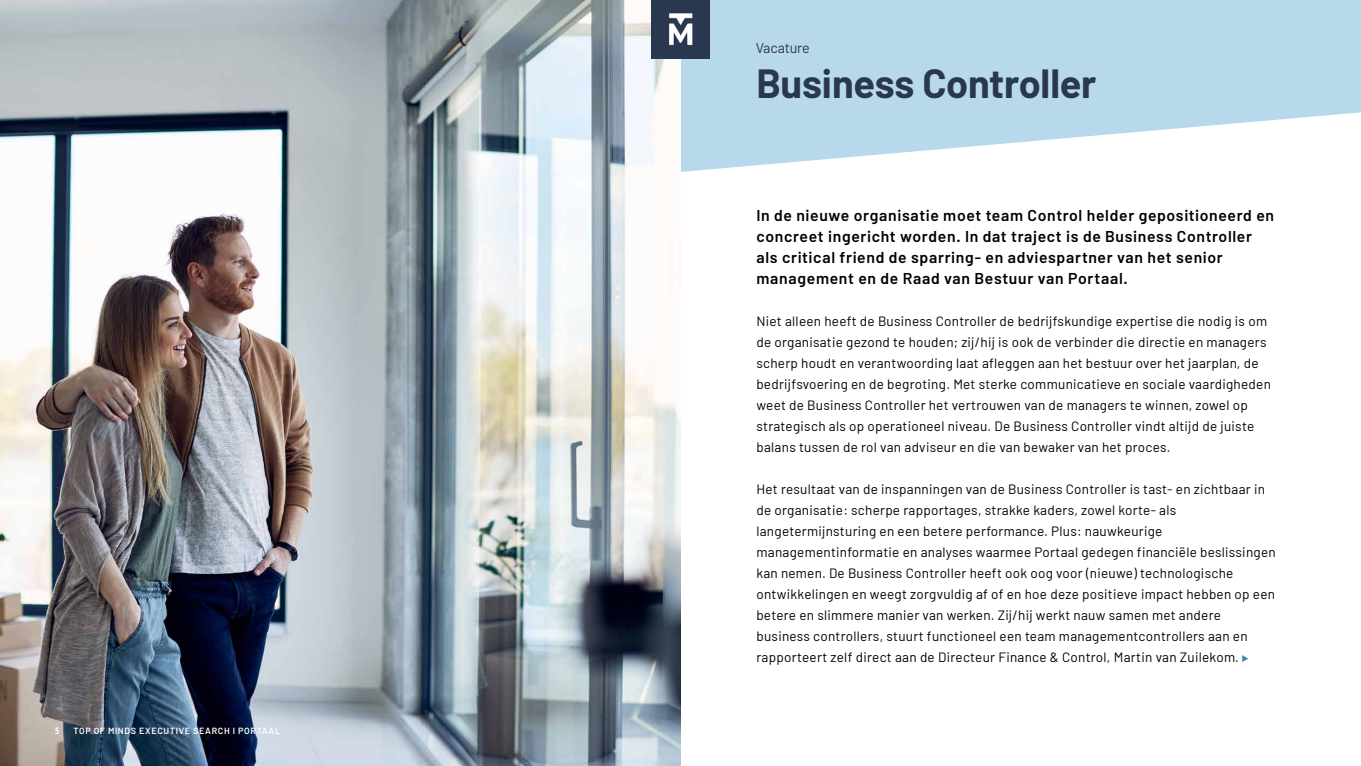
<style>
.page{position:relative;width:1361px;height:766px;background:#fff}
.page>*{position:absolute;margin:0;border:0;box-sizing:border-box;transform-origin:0 0}
.t1{font:700 39.75px "Barlow";letter-spacing:-.005em;color:#2a384e}
.t2{font:600 15.75px/21px "Barlow";letter-spacing:.04em;color:#000}
.t3{font:14.25px "Barlow";letter-spacing:-.01em;color:#2a384e}
.t4{font:13.5px/21px "Barlow";letter-spacing:.02em;color:#000}
.t5{font:600 9px "Barlow";letter-spacing:.07em;color:#fff}
.t6{font:700 condensed 9px "Open Sans";color:#fff}
</style>
<div class="page">
<svg style="left:680px;top:0;width:681px;height:172px;fill:#b8d8eb"></svg>
<img style="left:0;top:0;width:680px;height:765px">
<img style="left:651px;top:0;width:58px;height:58px">
<svg style="left:1242px;top:655px;width:6px;height:6px"></svg>
<p class="t6" style="left:55px;top:724px;width:6px">5</p>
<p class="t5" style="left:73px;top:725px;width:208px">TOP OF MINDS EXECUTIVE SEARCH I PORTAAL</p>
<p class="t3" style="left:755px;top:37px;width:56px">Vacature</p>
<h1 class="t1" style="left:756px;top:54px;width:341px">Business Controller</h1>
<p class="t2" style="left:756px;top:204px;width:519px">In de nieuwe organisatie moet team Control helder gepositioneerd en concreet ingericht worden. In dat traject is de Business Controller als critical friend de sparring- en adviespartner van het senior management en de Raad van Bestuur van Portaal.</p>
<p class="t4" style="left:756px;top:309px;width:516px">Niet alleen heeft de Business Controller de bedrijfskundige expertise die nodig is om de organisatie gezond te houden; zij/hij is ook de verbinder die directie en managers scherp houdt en verantwoording laat afleggen aan het bestuur over het jaarplan, de bedrijfsvoering en de begroting. Met sterke communicatieve en sociale vaardigheden weet de Business Controller het vertrouwen van de managers te winnen, zowel op strategisch als op operationeel niveau. De Business Controller vindt altijd de juiste balans tussen de rol van adviseur en die van bewaker van het proces.</p>
<p class="t4" style="left:756px;top:477px;width:521px">Het resultaat van de inspanningen van de Business Controller is tast- en zichtbaar in de organisatie: scherpe rapportages, strakke kaders, zowel korte- als langetermijnsturing en een betere performance. Plus: nauwkeurige managementinformatie en analyses waarmee Portaal gedegen financiële beslissingen kan nemen. De Business Controller heeft ook oog voor (nieuwe) technologische ontwikkelingen en weegt zorgvuldig af of en hoe deze positieve impact hebben op een betere en slimmere manier van werken. Zij/hij werkt nauw samen met andere business controllers, stuurt functioneel een team managementcontrollers aan en rapporteert zelf direct aan de Directeur Finance &amp; Control, Martin van Zuilekom.</p>
</div>
